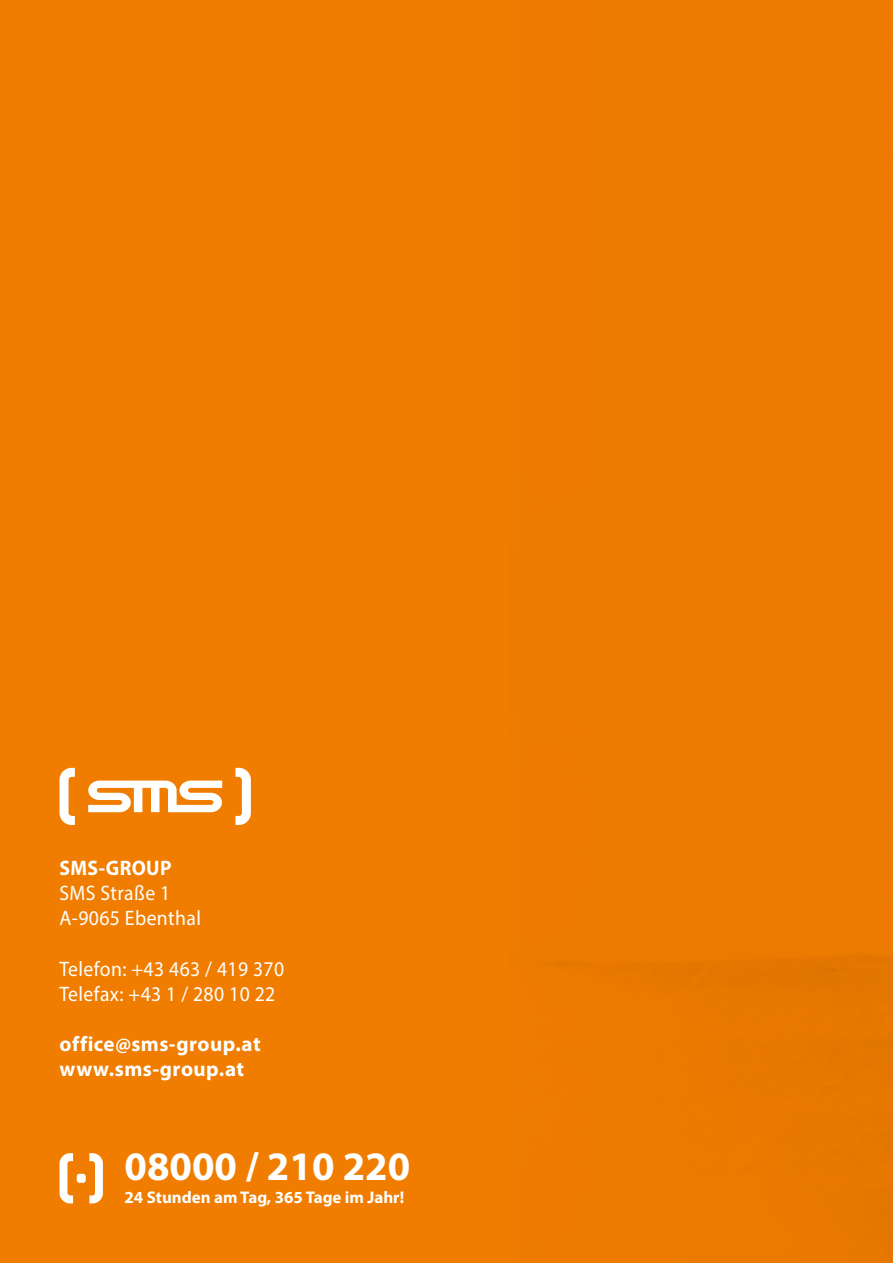
<style>
.page{position:relative;width:893px;height:1263px;background:#f07d00}
.page>*{position:absolute;margin:0;border:0;box-sizing:border-box;transform-origin:0 0}
.t1{font:700 40.5px "Myriad Pro";color:#fff}
.t2{font:21px/25.2px "Myriad Pro";letter-spacing:.02em;color:#fff;scale:.94 1}
.t3{font:700 21px/25.2px "Myriad Pro";letter-spacing:.02em;color:#fff}
.t4{font:700 21px "Myriad Pro";letter-spacing:.02em;color:#fff;scale:.94 1}
.t5{font:700 16.95px "Myriad Pro";color:#fff}
</style>
<div class="page">
<svg style="left:89px;top:1153px;width:14px;height:50px"></svg>
<svg style="left:60px;top:1153px;width:13px;height:50px"></svg>
<div style="left:77px;top:1174px;width:9px;height:9px;background:#fff;border-radius:3px"></div>
<svg style="left:88px;top:780px;width:134px;height:32px"></svg>
<svg style="left:235px;top:768px;width:16px;height:57px"></svg>
<svg style="left:60px;top:768px;width:15px;height:57px"></svg>
<p class="t4" style="left:60px;top:857px;width:121px">SMS-GROUP</p>
<p class="t2" style="left:60px;top:881px;width:152px">SMS Straße 1<br>A-9065 Ebenthal</p>
<p class="t2" style="left:60px;top:957px;width:241px">Telefon: +43 463 / 419 370<br>Telefax: +43 1 / 280 10 22</p>
<p class="t3" style="left:60px;top:1032px;width:203px">office@sms-group.at www.sms-group.at</p>
<h1 class="t1" style="left:125px;top:1145px;width:287px">08000 / 210 220</h1>
<p class="t5" style="left:125px;top:1189px;width:281px">24 Stunden am Tag, 365 Tage im Jahr!</p>
</div>
